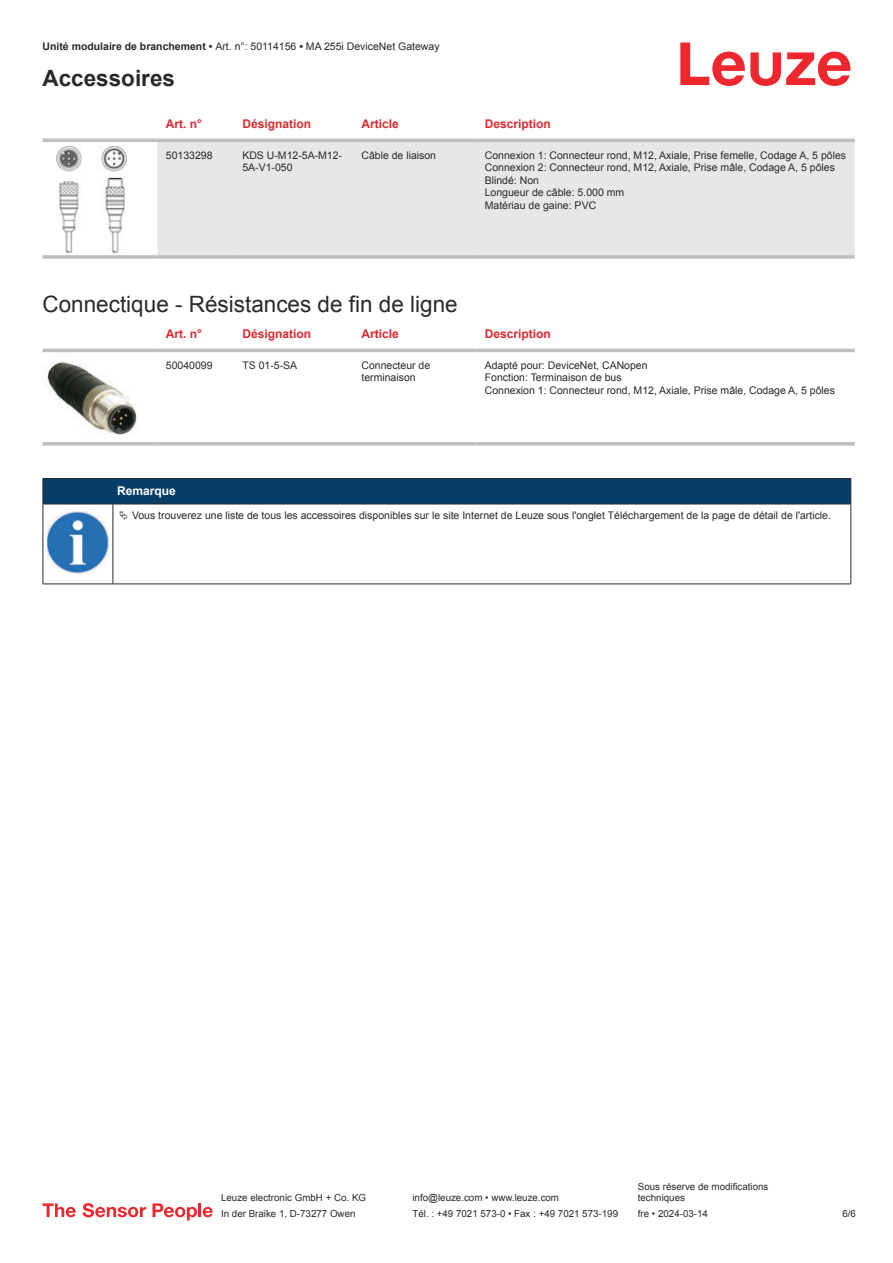
<style>
.page{position:relative;width:893px;height:1263px;background:#fff}
.page>*{position:absolute;margin:0;border:0;box-sizing:border-box;transform-origin:0 0}
.t1{font:22.5px "Arial";color:#2b292a}
.t2{font:700 22.5px "Arial";color:#2b292a}
.t3{font:700 12px "Arial";color:#db2a30}
.t4{font:700 12px "Arial";color:#fff}
.t5{font:10.5px/12.6px "Arial";color:#2b292a}
.t6{font:9.75px/11.7px "Arial";color:#2b292a}
.s1{font-weight:700}
</style>
<div class="page">
<svg style="left:680px;top:43px;width:170px;height:43px"></svg>
<svg style="left:43px;top:138px;width:812px;height:25px"></svg>
<div style="left:157px;top:142px;width:698px;height:113px;background:#e6e7e9"></div>
<hr style="left:43px;top:139px;width:114px;height:3px;background:#bdbfc1">
<hr style="left:157px;top:139px;width:77px;height:3px;background:#bdbfc1">
<hr style="left:234px;top:139px;width:119px;height:3px;background:#bdbfc1">
<hr style="left:353px;top:139px;width:123px;height:3px;background:#bdbfc1">
<hr style="left:476px;top:139px;width:379px;height:3px;background:#bdbfc1">
<svg style="left:43px;top:255px;width:114px;height:4px"></svg>
<hr style="left:157px;top:255px;width:77px;height:4px;background:#bdbfc1">
<svg style="left:234px;top:255px;width:119px;height:4px"></svg>
<svg style="left:353px;top:255px;width:123px;height:4px"></svg>
<hr style="left:476px;top:255px;width:379px;height:4px;background:#bdbfc1">
<img style="left:56px;top:146px;width:70px;height:107px">
<svg style="left:43px;top:348px;width:812px;height:5px;fill:#efeff0"></svg>
<hr style="left:43px;top:349px;width:114px;height:3px;background:#bdbfc1">
<hr style="left:157px;top:349px;width:77px;height:3px;background:#bdbfc1">
<hr style="left:234px;top:349px;width:119px;height:3px;background:#bdbfc1">
<hr style="left:353px;top:349px;width:123px;height:3px;background:#bdbfc1">
<hr style="left:476px;top:349px;width:379px;height:3px;background:#bdbfc1">
<svg style="left:43px;top:442px;width:114px;height:4px"></svg>
<svg style="left:157px;top:442px;width:77px;height:4px"></svg>
<svg style="left:234px;top:442px;width:119px;height:4px"></svg>
<svg style="left:353px;top:442px;width:123px;height:4px"></svg>
<svg style="left:476px;top:442px;width:379px;height:4px;background:#c3c5c7"></svg>
<img style="left:44px;top:356px;width:93px;height:79px">
<hr style="left:43px;top:504px;width:70px;height:1px;background:#2b292a">
<svg style="left:43px;top:478px;width:808px;height:26px;background:#083b65"></svg>
<hr style="left:113px;top:504px;width:738px;height:1px;background:#2b292a">
<hr style="left:43px;top:504px;width:1px;height:75px;background:#2b292a">
<hr style="left:113px;top:504px;width:1px;height:75px;background:#2b292a">
<hr style="left:850px;top:504px;width:1px;height:75px;background:#2b292a">
<hr style="left:43px;top:583px;width:70px;height:1px;background:#2b292a">
<hr style="left:113px;top:583px;width:738px;height:1px;background:#2b292a">
<img style="left:47px;top:510px;width:61px;height:63px">
<svg style="left:43px;top:1203px;width:33px;height:14px"></svg>
<svg style="left:83px;top:1203px;width:63px;height:14px"></svg>
<svg style="left:153px;top:1203px;width:44px;height:17px"></svg>
<hr style="left:198px;top:1203px;width:3px;height:14px;background:#ed272d">
<svg style="left:203px;top:1207px;width:10px;height:10px"></svg>
<p class="t5" style="left:43px;top:41px;width:399px"><span class="s1">Unité modulaire de branchement •</span> Art. n°: 50114156 <span class="s1">•</span> MA 255i DeviceNet Gateway</p>
<h1 class="t2" style="left:43px;top:70px;width:134px">Accessoires</h1>
<p class="t3" style="left:166px;top:119px;width:38px">Art. n°</p>
<p class="t3" style="left:242px;top:119px;width:70px">Désignation</p>
<p class="t3" style="left:361px;top:119px;width:39px">Article</p>
<p class="t3" style="left:485px;top:119px;width:68px">Description</p>
<p class="t5" style="left:166px;top:150px;width:48px">50133298</p>
<p class="t5" style="left:242px;top:150px;width:101px">KDS U-M12-5A-M12-<br>5A-V1-050</p>
<p class="t5" style="left:361px;top:150px;width:76px">Câble de liaison</p>
<p class="t5" style="left:485px;top:150px;width:363px">Connexion 1: Connecteur rond, M12, Axiale, Prise femelle, Codage A, 5 pôles Connexion 2: Connecteur rond, M12, Axiale, Prise mâle, Codage A, 5 pôles Blindé: Non<br>Longueur de câble: 5.000 mm<br>Matériau de gaine: PVC</p>
<h1 class="t1" style="left:43px;top:295px;width:417px">Connectique - Résistances de fin de ligne</h1>
<p class="t3" style="left:166px;top:329px;width:38px">Art. n°</p>
<p class="t3" style="left:242px;top:329px;width:70px">Désignation</p>
<p class="t3" style="left:361px;top:329px;width:39px">Article</p>
<p class="t3" style="left:485px;top:329px;width:68px">Description</p>
<p class="t5" style="left:166px;top:360px;width:48px">50040099</p>
<p class="t5" style="left:242px;top:360px;width:56px">TS 01-5-SA</p>
<p class="t5" style="left:361px;top:360px;width:70px">Connecteur de terminaison</p>
<p class="t5" style="left:485px;top:360px;width:352px">Adapté pour: DeviceNet, CANopen<br>Fonction: Terminaison de bus<br>Connexion 1: Connecteur rond, M12, Axiale, Prise mâle, Codage A, 5 pôles</p>
<p class="t4" style="left:117px;top:487px;width:60px">Remarque</p>
<p class="t5" style="left:132px;top:510px;width:700px">Vous trouverez une liste de tous les accessoires disponibles sur le site Internet de Leuze sous l'onglet Téléchargement de la page de détail de l'article.</p>
<p class="t6" style="left:221px;top:1193px;width:146px">Leuze electronic GmbH + Co. KG</p>
<p class="t6" style="left:412px;top:1193px;width:148px">info@leuze.com • www.leuze.com</p>
<p class="t6" style="left:638px;top:1181px;width:132px">Sous réserve de modifications techniques</p>
<p class="t6" style="left:221px;top:1209px;width:136px">In der Braike 1, D-73277 Owen</p>
<p class="t6" style="left:412px;top:1209px;width:207px">Tél. : +49 7021 573-0 • Fax : +49 7021 573-199</p>
<p class="t6" style="left:638px;top:1209px;width:72px">fre • 2024-03-14</p>
<p class="t6" style="left:842px;top:1209px;width:15px">6 /6</p>
</div>
